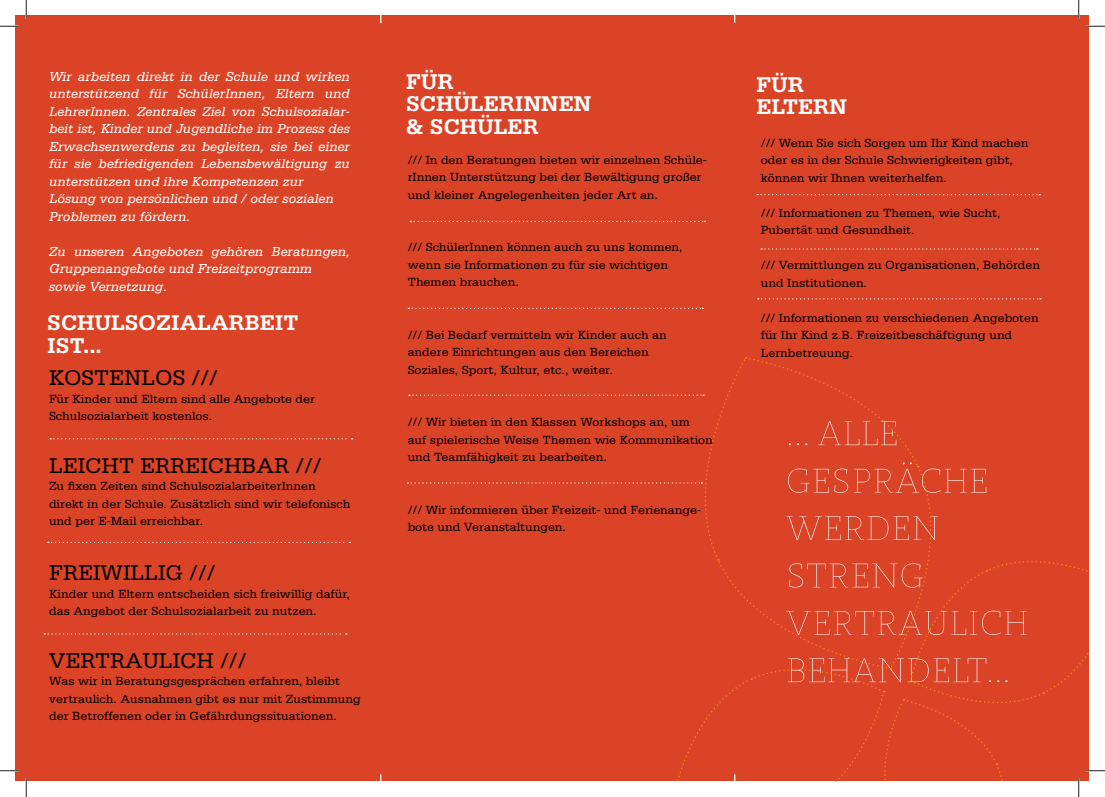
<style>
.page{position:relative;width:1105px;height:797px;background:#fff}
.page>*{position:absolute;margin:0;border:0;box-sizing:border-box;transform-origin:0 0}
.t1{font:22.5px "Serifa";color:#000}
.t2{font:700 22.5px/22.5px "Serifa";color:#fff}
.t3{font:italic 13.75px/17.5px "Serifa";color:#fff}
.t4{font:12.5px/17.5px "Serifa";color:#000}
</style>
<div class="page">
<div style="left:16px;top:16px;width:1073px;height:765px;background:#db4326"></div>
<svg style="left:44px;top:633px;width:303px;height:1px"></svg>
<svg style="left:704px;top:357px;width:212px;height:105px"></svg>
<svg style="left:48px;top:542px;width:302px;height:1px"></svg>
<svg style="left:50px;top:438px;width:303px;height:1px"></svg>
<svg style="left:757px;top:194px;width:283px;height:1px"></svg>
<svg style="left:761px;top:248px;width:277px;height:1px"></svg>
<svg style="left:758px;top:298px;width:283px;height:1px"></svg>
<svg style="left:410px;top:221px;width:295px;height:1px"></svg>
<svg style="left:409px;top:394px;width:295px;height:2px"></svg>
<svg style="left:408px;top:308px;width:295px;height:1px"></svg>
<svg style="left:0;top:25px;width:19px;height:2px"></svg>
<svg style="left:1086px;top:25px;width:19px;height:2px"></svg>
<svg style="left:0;top:770px;width:19px;height:1px"></svg>
<svg style="left:25px;top:0;width:2px;height:19px"></svg>
<svg style="left:25px;top:778px;width:2px;height:19px"></svg>
<svg style="left:1078px;top:0;width:1px;height:19px"></svg>
<svg style="left:407px;top:462px;width:698px;height:335px"></svg>
<p class="t3" style="left:49px;top:69px;width:302px">Wir arbeiten direkt in der Schule und wirken unterstützend für SchülerInnen, Eltern und LehrerInnen. Zentrales Ziel von Schulsozialar&shy;beit ist, Kinder und Jugendliche im Prozess des Erwachsenwerdens zu begleiten, sie bei einer für sie befriedigenden Lebensbewältigung zu unterstützen und ihre Kompetenzen zur Lösung von persönlichen und / oder sozialen Problemen zu fördern.</p>
<p class="t3" style="left:49px;top:244px;width:302px">Zu unseren Angeboten gehören Beratungen,<br>Gruppenangebote und Freizeitprogramm sowie Vernetzung.</p>
<h1 class="t2" style="left:47px;top:313px;width:253px">SCHULSOZIALARBEIT<br>IST...</h1>
<h1 class="t1" style="left:49px;top:370px;width:170px">KOSTENLOS ///</h1>
<p class="t4" style="left:49px;top:391px;width:268px">Für Kinder und Eltern sind alle Angebote der<br>Schulsozialarbeit kostenlos.</p>
<h1 class="t1" style="left:49px;top:457px;width:274px">LEICHT ERREICHBAR ///</h1>
<p class="t4" style="left:49px;top:478px;width:303px">Zu fixen Zeiten sind SchulsozialarbeiterInnen direkt in der Schule. Zusätzlich sind wir telefonisch und per E-Mail erreichbar.</p>
<h1 class="t1" style="left:49px;top:565px;width:168px">FREIWILLIG ///</h1>
<p class="t4" style="left:49px;top:585px;width:302px">Kinder und Eltern entscheiden sich freiwillig dafür, das Angebot der Schulsozialarbeit zu nutzen.</p>
<h1 class="t1" style="left:49px;top:652px;width:199px">VERTRAULICH ///</h1>
<p class="t4" style="left:49px;top:673px;width:313px">Was wir in Beratungsgesprächen erfahren, bleibt vertraulich. Ausnahmen gibt es nur mit Zustimmung der Betroffenen oder in Gefährdungssituationen.</p>
<h1 class="t2" style="left:406px;top:72px;width:187px">FÜR<br>SCHÜLERINNEN &amp; SCHÜLER</h1>
<p class="t4" style="left:408px;top:152px;width:301px">/// In den Beratungen bieten wir einzelnen Schüle&shy;rInnen Unterstützung bei der Bewältigung großer und kleiner Angelegenheiten jeder Art an.</p>
<p class="t4" style="left:408px;top:239px;width:277px">/// SchülerInnen können auch zu uns kommen, wenn sie Informationen zu für sie wichtigen<br>Themen brauchen.</p>
<p class="t4" style="left:408px;top:327px;width:261px">/// Bei Bedarf vermitteln wir Kinder auch an andere Einrichtungen aus den Bereichen<br>Soziales, Sport, Kultur, etc., weiter.</p>
<p class="t4" style="left:408px;top:414px;width:307px">/// Wir bieten in den Klassen Workshops an, um<br>auf spielerische Weise Themen wie Kommunikation und Teamfähigkeit zu bearbeiten.</p>
<p class="t4" style="left:408px;top:502px;width:295px">/// Wir informieren über Freizeit- und Ferienange&shy;bote und Veranstaltungen.</p>
<h1 class="t2" style="left:756px;top:75px;width:92px">FÜR<br>ELTERN</h1>
<p class="t4" style="left:761px;top:135px;width:269px">/// Wenn Sie sich Sorgen um Ihr Kind machen oder es in der Schule Schwierigkeiten gibt, können wir Ihnen weiterhelfen.</p>
<p class="t4" style="left:761px;top:205px;width:241px">/// Informationen zu Themen, wie Sucht,<br>Pubertät und Gesundheit.</p>
<p class="t4" style="left:761px;top:257px;width:281px">/// Vermittlungen zu Organisationen, Behörden und Institutionen.</p>
<p class="t4" style="left:761px;top:310px;width:279px">/// Informationen zu verschiedenen Angeboten für Ihr Kind z.B. Freizeitbeschäftigung und<br>Lernbetreuung.</p>
</div>
